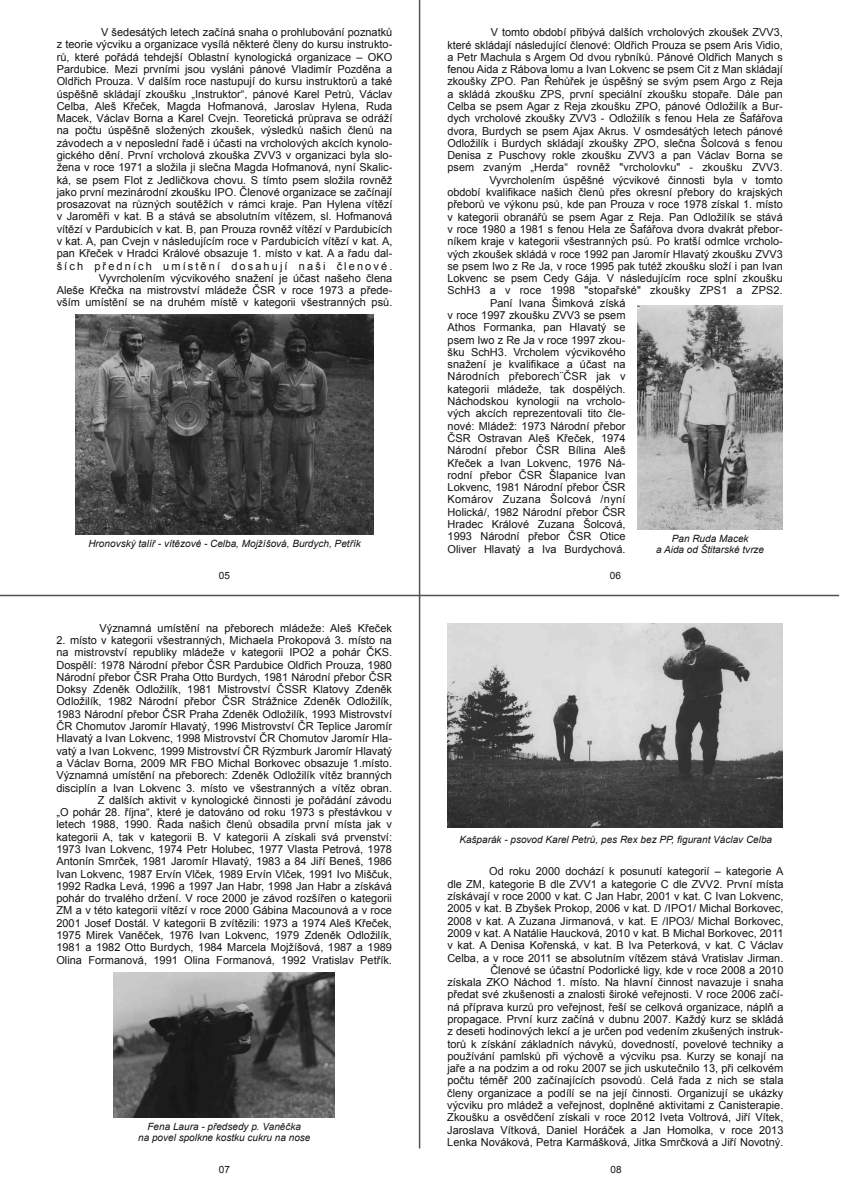
<style>
.page{position:relative;width:842px;height:1191px;background:#fff}
.page>*{position:absolute;margin:0;border:0;box-sizing:border-box;transform-origin:0 0}
.t1{font:11px/12.3px "Arial";color:#141414;text-align:right}
.t2{font:11px "Arial";letter-spacing:.025em;color:#141414}
.t3{font:11px "Arial";color:#525252}
.t4{font:italic 10px/11.2px "Arial";color:#141414;text-align:center}
.t5{font:10px "Arial";color:#141414}
</style>
<div class="page">
<img style="left:637px;top:305px;width:145px;height:224px">
<img style="left:75px;top:314px;width:298px;height:220px">
<hr style="left:0;top:595px;width:839px;height:1px;background:#525252">
<hr style="left:419px;top:0;width:1px;height:1148px;background:#525252">
<img style="left:114px;top:972px;width:220px;height:145px">
<img style="left:448px;top:624px;width:334px;height:204px">
<p class="t1" style="left:57px;top:27px;width:337px">V šedesátých letech začíná snaha o prohlubování poznatků<br>z teorie výcviku a organizace vysílá některé členy do kursu instrukto&shy;rů, které pořádá tehdejší Oblastní kynologická organizace – OKO Pardubice. Mezi prvními jsou vysláni pánové Vladimír Pozděna a Oldřich Prouza. V dalším roce nastupují do kursu instruktorů a také úspěšně skládají zkoušku „Instruktor“, pánové Karel Petrů, Václav Celba, Aleš Křeček, Magda Hofmanová, Jaroslav Hylena, Ruda Macek, Václav Borna a Karel Cvejn. Teoretická průprava se odráží na počtu úspěšně složených zkoušek, výsledků našich členů na závodech a v neposlední řadě i účasti na vrcholových akcích kynolo&shy;gického dění. První vrcholová zkouška ZVV3 v organizaci byla slo&shy;žena v roce 1971 a složila ji slečna Magda Hofmanová, nyní Skalic&shy;ká, se psem Flot z Jedličkova chovu. S tímto psem složila rovněž jako první mezinárodní zkoušku IPO. Členové organizace se začínají prosazovat na různých soutěžích v rámci kraje. Pan Hylena vítězí v Jaroměři v kat. B a stává se absolutním vítězem, sl. Hofmanová vítězí v Pardubicích v kat. B, pan Prouza rovněž vítězí v Pardubicích v kat. A, pan Cvejn v následujícím roce v Pardubicích vítězí v kat. A, pan Křeček v Hradci Králové obsazuje 1. místo v kat. A a řadu dal&shy;ších předních umístění dosahují naši členové.<br>Vyvrcholením výcvikového snažení je účast našeho člena<br>Aleše Křečka na mistrovství mládeže ČSR v roce 1973 a přede&shy;vším umístění se na druhém místě v kategorii všestranných psů.</p>
<p class="t4" style="left:88px;top:539px;width:274px">Hronovský talíř - vítězové - Celba, Mojžíšová, Burdych, Petřík</p>
<p class="t5" style="left:219px;top:572px;width:13px">05</p>
<p class="t1" style="left:100px;top:622px;width:294px">Významná umístění na přeborech mládeže: Aleš Křeček</p>
<p class="t1" style="left:56px;top:635px;width:337px">2. místo v kategorii všestranných, Michaela Prokopová 3. místo na na mistrovství republiky mládeže v kategorii IPO2 a pohár ČKS.<br>Dospělí: 1978 Národní přebor ČSR Pardubice Oldřich Prouza, 1980<br>Národní přebor ČSR Praha Otto Burdych, 1981 Národní přebor ČSR Doksy Zdeněk Odložilík, 1981 Mistrovství ČSSR Klatovy Zdeněk Odložilík, 1982 Národní přebor ČSR Strážnice Zdeněk Odložilík, 1983 Národní přebor ČSR Praha Zdeněk Odložilík, 1993 Mistrovství ČR Chomutov Jaromír Hlavatý, 1996 Mistrovství ČR Teplice Jaromír Hlavatý a Ivan Lokvenc, 1998 Mistrovství ČR Chomutov Jaromír Hla&shy;vatý a Ivan Lokvenc, 1999 Mistrovství ČR Rýzmburk Jaromír Hlavatý a Václav Borna, 2009 MR FBO Michal Borkovec obsazuje 1.místo.<br>Významná umístění na přeborech: Zdeněk Odložilík vítěz branných disciplín a Ivan Lokvenc 3. místo ve všestranných a vítěz obran.<br>Z dalších aktivit v kynologické činnosti je pořádání závodu<br>„O pohár 28. října“, které je datováno od roku 1973 s přestávkou v letech 1988, 1990. Řada našich členů obsadila první místa jak v kategorii A, tak v kategorii B. V kategorii A získali svá prvenství:<br>1973 Ivan Lokvenc, 1974 Petr Holubec, 1977 Vlasta Petrová, 1978<br>Antonín Smrček, 1981 Jaromír Hlavatý, 1983 a 84 Jiří Beneš, 1986<br>Ivan Lokvenc, 1987 Ervín Vlček, 1989 Ervín Vlček, 1991 Ivo Miščuk, 1992 Radka Levá, 1996 a 1997 Jan Habr, 1998 Jan Habr a získává pohár do trvalého držení. V roce 2000 je závod rozšířen o kategorii ZM a v této kategorii vítězí v roce 2000 Gábina Macounová a v roce 2001 Josef Dostál. V kategorii B zvítězili: 1973 a 1974 Aleš Křeček, 1975 Mirek Vaněček, 1976 Ivan Lokvenc, 1979 Zdeněk Odložilík, 1981 a 1982 Otto Burdych, 1984 Marcela Mojžíšová, 1987 a 1989<br>Olina Formanová, 1991 Olina Formanová, 1992 Vratislav Petřík.</p>
<p class="t4" style="left:138px;top:1121px;width:174px">Fena Laura - předsedy p. Vaněčka<br>na povel spolkne kostku cukru na nose</p>
<p class="t5" style="left:219px;top:1165px;width:13px">07</p>
<p class="t1" style="left:491px;top:27px;width:293px">V tomto období přibývá dalších vrcholových zkoušek ZVV3,</p>
<p class="t1" style="left:447px;top:39px;width:337px">které skládají následující členové: Oldřich Prouza se psem Aris Vidio,</p>
<p class="t1" style="left:447px;top:52px;width:337px">a Petr Machula s Argem Od dvou rybníků. Pánové Oldřich Manych s</p>
<p class="t1" style="left:447px;top:64px;width:337px">fenou Aida z Rábova lomu a Ivan Lokvenc se psem Cit z Man skládají</p>
<p class="t1" style="left:447px;top:76px;width:337px">zkoušky ZPO. Pan Řehůřek je úspěšný se svým psem Argo z Reja</p>
<p class="t1" style="left:447px;top:89px;width:337px">a skládá zkoušku ZPS, první speciální zkoušku stopaře. Dále pan</p>
<p class="t1" style="left:447px;top:101px;width:337px">Celba se psem Agar z Reja zkoušku ZPO, pánové Odložilík a Bur-</p>
<p class="t1" style="left:447px;top:113px;width:337px">dych vrcholové zkoušky ZVV3 - Odložilík s fenou Hela ze Šafářova</p>
<p class="t1" style="left:447px;top:126px;width:337px">dvora, Burdych se psem Ajax Akrus. V osmdesátých letech pánové</p>
<p class="t1" style="left:447px;top:138px;width:337px">Odložilík i Burdych skládají zkoušky ZPO, slečna Šolcová s fenou</p>
<p class="t1" style="left:447px;top:150px;width:337px">Denisa z Puschovy rokle zkoušku ZVV3 a pan Václav Borna se</p>
<p class="t1" style="left:447px;top:162px;width:337px">psem zvaným „Herda“ rovněž "vrcholovku" - zkoušku ZVV3.</p>
<p class="t1" style="left:489px;top:175px;width:295px">Vyvrcholením úspěšné výcvikové činnosti byla v tomto</p>
<p class="t1" style="left:447px;top:187px;width:337px">období kvalifikace našich členů přes okresní přebory do krajských</p>
<p class="t1" style="left:447px;top:199px;width:337px">přeborů ve výkonu psů, kde pan Prouza v roce 1978 získal 1. místo</p>
<p class="t1" style="left:447px;top:212px;width:337px">v kategorii obranářů se psem Agar z Reja. Pan Odložilík se stává</p>
<p class="t1" style="left:447px;top:224px;width:337px">v roce 1980 a 1981 s fenou Hela ze Šafářova dvora dvakrát přebor-</p>
<p class="t1" style="left:447px;top:236px;width:337px">níkem kraje v kategorii všestranných psů. Po kratší odmlce vrcholo-</p>
<p class="t1" style="left:447px;top:248px;width:337px">vých zkoušek skládá v roce 1992 pan Jaromír Hlavatý zkoušku ZVV3</p>
<p class="t1" style="left:447px;top:261px;width:337px">se psem Iwo z Re Ja, v roce 1995 pak tutéž zkoušku složí i pan Ivan</p>
<p class="t1" style="left:447px;top:273px;width:337px">Lokvenc se psem Cedy Gája. V následujícím roce splní zkoušku</p>
<p class="t1" style="left:447px;top:285px;width:337px">SchH3 a v roce 1998 "stopařské" zkoušky ZPS1 a ZPS2.</p>
<p class="t1" style="left:490px;top:298px;width:137px">Paní Ivana Šimková získá</p>
<p class="t1" style="left:448px;top:310px;width:179px">v roce 1997 zkoušku ZVV3 se psem</p>
<p class="t1" style="left:448px;top:322px;width:179px">Athos Formanka, pan Hlavatý se</p>
<p class="t1" style="left:448px;top:334px;width:179px">psem Iwo z Re Ja v roce 1997 zkou-</p>
<p class="t1" style="left:448px;top:347px;width:179px">šku SchH3. Vrcholem výcvikového</p>
<p class="t1" style="left:448px;top:359px;width:179px">snažení je kvalifikace a účast na</p>
<p class="t1" style="left:448px;top:371px;width:179px">Národních přeborech¨ČSR jak v</p>
<p class="t1" style="left:448px;top:384px;width:179px">kategorii mládeže, tak dospělých.</p>
<p class="t1" style="left:448px;top:396px;width:179px">Náchodskou kynologii na vrcholo-</p>
<p class="t1" style="left:448px;top:408px;width:179px">vých akcích reprezentovali tito čle-</p>
<p class="t1" style="left:448px;top:420px;width:179px">nové: Mládež: 1973 Národní přebor</p>
<p class="t1" style="left:448px;top:433px;width:179px">ČSR Ostravan Aleš Křeček, 1974</p>
<p class="t1" style="left:448px;top:445px;width:179px">Národní přebor ČSR Bílina Aleš</p>
<p class="t1" style="left:448px;top:457px;width:179px">Křeček a Ivan Lokvenc, 1976 Ná-</p>
<p class="t1" style="left:448px;top:470px;width:179px">rodní přebor ČSR Šlapanice Ivan</p>
<p class="t1" style="left:448px;top:482px;width:179px">Lokvenc, 1981 Národní přebor ČSR</p>
<p class="t2" style="left:448px;top:495px;width:179px">Komárov Zuzana Šolcová /nyní</p>
<p class="t1" style="left:448px;top:506px;width:179px">Holická/, 1982 Národní přebor ČSR</p>
<p class="t1" style="left:448px;top:519px;width:179px">Hradec Králové Zuzana Šolcová,</p>
<p class="t1" style="left:448px;top:531px;width:179px">1993 Národní přebor ČSR Otice</p>
<p class="t1" style="left:448px;top:543px;width:179px">Oliver Hlavatý a Iva Burdychová.</p>
<p class="t4" style="left:656px;top:533px;width:110px">Pan Ruda Macek<br>a Aida od Štitarské tvrze</p>
<p class="t5" style="left:610px;top:572px;width:13px">06</p>
<p class="t4" style="left:459px;top:834px;width:314px">Kašparák - psovod Karel Petrů, pes Rex bez PP, figurant Václav Celba</p>
<p class="t1" style="left:447px;top:866px;width:338px">Od roku 2000 dochází k posunutí kategorií – kategorie A<br>dle ZM, kategorie B dle ZVV1 a kategorie C dle ZVV2. První místa získávají v roce 2000 v kat. C Jan Habr, 2001 v kat. C Ivan Lokvenc, 2005 v kat. B Zbyšek Prokop, 2006 v kat. D /IPO1/ Michal Borkovec, 2008 v kat. A Zuzana Jirmanová, v kat. E /IPO3/ Michal Borkovec, 2009 v kat. A Natálie Haucková, 2010 v kat. B Michal Borkovec, 2011 v kat. A Denisa Kořenská, v kat. B Iva Peterková, v kat. C Václav Celba, a v roce 2011 se absolutním vítězem stává Vratislav Jirman.<br>Členové se účastní Podorlické ligy, kde v roce 2008 a 2010<br>získala ZKO Náchod 1. místo. Na hlavní činnost navazuje i snaha předat své zkušenosti a znalosti široké veřejnosti. V roce 2006 začí&shy;ná příprava kurzů pro veřejnost, řeší se celková organizace, náplň a propagace. První kurz začíná v dubnu 2007. Každý kurz se skládá z deseti hodinových lekcí a je určen pod vedením zkušených instruk&shy;torů k získání základních návyků, dovedností, povelové techniky a používání pamlsků při výchově a výcviku psa. Kurzy se konají na jaře a na podzim a od roku 2007 se jich uskutečnilo 13, při celkovém počtu téměř 200 začínajících psovodů Celá řada z nich se stala členy organizace a podílí se na její činnosti. Organizují se ukázky výcviku pro mládež a veřejnost, doplněné aktivitami z Canisterapie.<br>Zkoušku a osvědčení získali v roce 2012 Iveta Voltrová, Jiří Vítek, Jaroslava Vítková, Daniel Horáček a Jan Homolka, v roce 2013<br>Lenka Nováková, Petra Karmášková, Jitka Smrčková a Jiří Novotný.</p>
<p class="t3" style="left:642px;top:1076px;width:5px">.</p>
<p class="t5" style="left:610px;top:1165px;width:13px">08</p>
</div>
